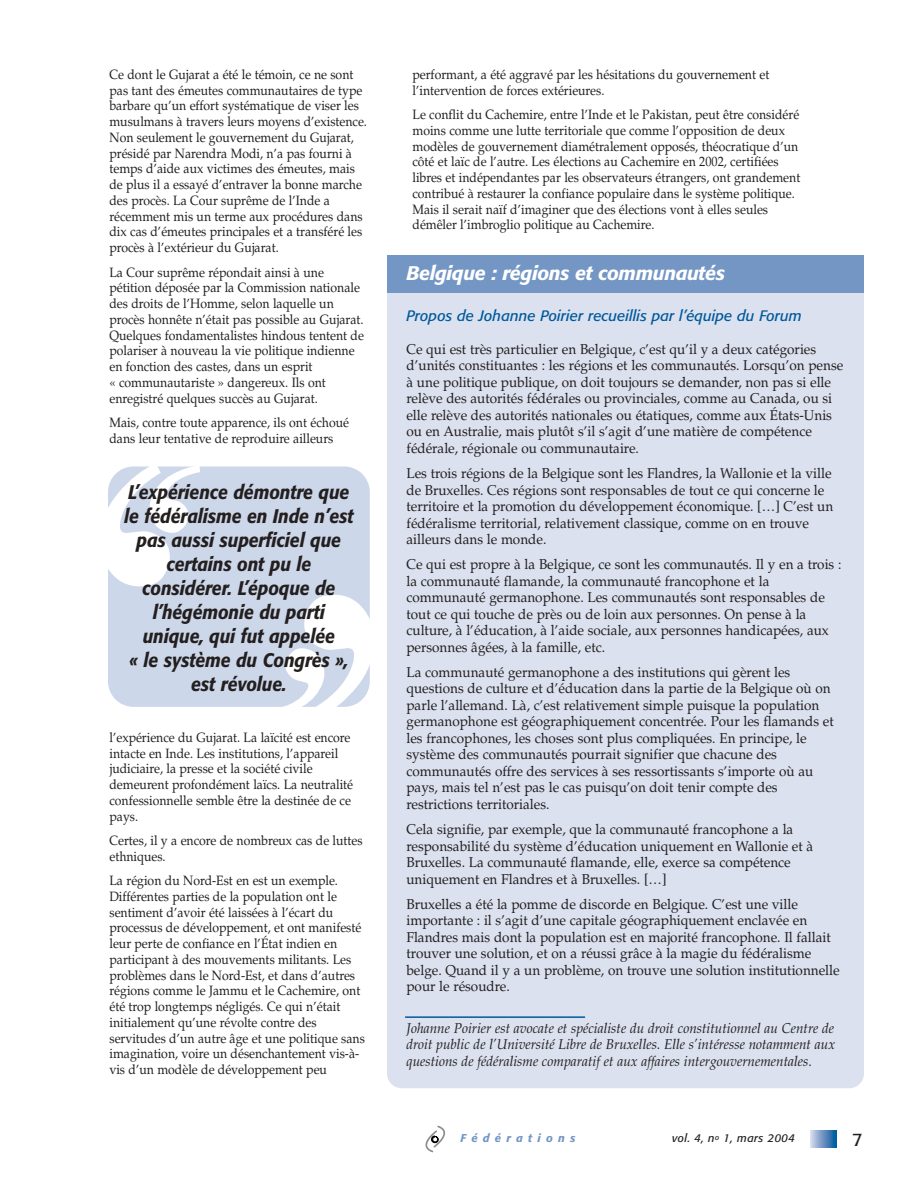
<style>
.page{position:relative;width:918px;height:1188px;background:#fff}
.page>*{position:absolute;margin:0;border:0;box-sizing:border-box;transform-origin:0 0}
.t1{font:italic 500 19.5px/24px "Formata";letter-spacing:-.005em;color:#231f1f;text-align:center;scale:.9 1}
.t2{font:italic 500 19.5px "Formata";letter-spacing:-.02em;color:#fff}
.t3{font:18px "Formata";color:#231f1f}
.t4{font:italic 15px "Formata";color:#00599b}
.t5{font:14.25px/16.5px "Palatino";color:#231f1f;scale:.95 1}
.t6{font:italic 14.25px/16.5px "Palatino";color:#231f1f;text-align:justify;scale:.95 1}
.t7{font:13.5px/15.8px "Palatino";color:#231f1f;scale:.91 1}
.t8{font:italic 11.25px "Formata";letter-spacing:.03em;color:#231f1f}
.t9{font:italic 500 11.25px "Formata";letter-spacing:.465em;color:#7396c5}
</style>
<div class="page">
<svg style="left:810px;top:1130px;width:27px;height:17px"></svg>
<svg style="left:425px;top:1125px;width:21px;height:28px"></svg>
<div style="left:387px;top:255px;width:477px;height:833px;background:#dbe1ef;border-radius:15px"></div>
<div style="left:387px;top:255px;width:477px;height:38px;background:#7396c5"></div>
<hr style="left:405px;top:1016px;width:180px;height:2px;background:#00599b">
<div style="left:108px;top:466px;width:262px;height:241px;background:#cdd7ea;border-radius:26px"></div>
<svg style="left:108px;top:466px;width:92px;height:120px"></svg>
<svg style="left:283px;top:595px;width:87px;height:112px"></svg>
<p class="t7" style="left:109px;top:68px;width:285px">Ce dont le Gujarat a été le témoin, ce ne sont pas tant des émeutes communautaires de type barbare qu’un effort systématique de viser les musulmans à travers leurs moyens d’existence.<br>Non seulement le gouvernement du Gujarat, présidé par Narendra Modi, n’a pas fourni à temps d’aide aux victimes des émeutes, mais de plus il a essayé d’entraver la bonne marche des procès. La Cour suprême de l’Inde a récemment mis un terme aux procédures dans dix cas d’émeutes principales et a transféré les procès à l’extérieur du Gujarat.</p>
<p class="t7" style="left:109px;top:266px;width:281px">La Cour suprême répondait ainsi à une pétition déposée par la Commission nationale des droits de l’Homme, selon laquelle un procès honnête n’était pas possible au Gujarat.<br>Quelques fondamentalistes hindous tentent de polariser à nouveau la vie politique indienne en fonction des castes, dans un esprit<br>« communautariste » dangereux. Ils ont enregistré quelques succès au Gujarat.</p>
<p class="t7" style="left:109px;top:416px;width:265px">Mais, contre toute apparence, ils ont échoué dans leur tentative de reproduire ailleurs</p>
<h1 class="t1" style="left:124px;top:482px;width:257px">L’expérience démontre que le fédéralisme en Inde n’est pas aussi superficiel que certains ont pu le considérer. L’époque de l’hégémonie du parti unique, qui fut appelée<br>« le système du Congrès », est révolue.</h1>
<p class="t7" style="left:109px;top:731px;width:269px">l’expérience du Gujarat. La laïcité est encore intacte en Inde. Les institutions, l’appareil judiciaire, la presse et la société civile demeurent profondément laïcs. La neutralité confessionnelle semble être la destinée de ce pays.</p>
<p class="t7" style="left:109px;top:834px;width:280px">Certes, il y a encore de nombreux cas de luttes ethniques.</p>
<p class="t7" style="left:109px;top:874px;width:282px">La région du Nord-Est en est un exemple.<br>Différentes parties de la population ont le sentiment d’avoir été laissées à l’écart du processus de développement, et ont manifesté leur perte de confiance en l’État indien en participant à des mouvements militants. Les problèmes dans le Nord-Est, et dans d’autres régions comme le Jammu et le Cachemire, ont été trop longtemps négligés. Ce qui n’était initialement qu’une révolte contre des servitudes d’un autre âge et une politique sans imagination, voire un désenchantement vis-à&shy;vis d’un modèle de développement peu</p>
<p class="t7" style="left:412px;top:68px;width:394px">performant, a été aggravé par les hésitations du gouvernement et l’intervention de forces extérieures.</p>
<p class="t7" style="left:412px;top:108px;width:428px">Le conflit du Cachemire, entre l’Inde et le Pakistan, peut être considéré moins comme une lutte territoriale que comme l’opposition de deux modèles de gouvernement diamétralement opposés, théocratique d’un côté et laïc de l’autre. Les élections au Cachemire en 2002, certifiées libres et indépendantes par les observateurs étrangers, ont grandement contribué à restaurer la confiance populaire dans le système politique.<br>Mais il serait naïf d’imaginer que des élections vont à elles seules démêler l’imbroglio politique au Cachemire.</p>
<h1 class="t2" style="left:406px;top:264px;width:320px">Belgique : régions et communautés</h1>
<p class="t4" style="left:406px;top:309px;width:397px">Propos de Johanne Poirier recueillis par l’équipe du Forum</p>
<p class="t5" style="left:406px;top:342px;width:461px">Ce qui est très particulier en Belgique, c’est qu’il y a deux catégories d’unités constituantes : les régions et les communautés. Lorsqu’on pense à une politique publique, on doit toujours se demander, non pas si elle relève des autorités fédérales ou provinciales, comme au Canada, ou si elle relève des autorités nationales ou étatiques, comme aux États-Unis ou en Australie, mais plutôt s’il s’agit d’une matière de compétence fédérale, régionale ou communautaire.</p>
<p class="t5" style="left:406px;top:467px;width:451px">Les trois régions de la Belgique sont les Flandres, la Wallonie et la ville de Bruxelles. Ces régions sont responsables de tout ce qui concerne le territoire et la promotion du développement économique. […] C’est un fédéralisme territorial, relativement classique, comme on en trouve ailleurs dans le monde.</p>
<p class="t5" style="left:406px;top:558px;width:459px">Ce qui est propre à la Belgique, ce sont les communautés. Il y en a trois : la communauté flamande, la communauté francophone et la communauté germanophone. Les communautés sont responsables de tout ce qui touche de près ou de loin aux personnes. On pense à la culture, à l’éducation, à l’aide sociale, aux personnes handicapées, aux personnes âgées, à la famille, etc.</p>
<p class="t5" style="left:406px;top:665px;width:451px">La communauté germanophone a des institutions qui gèrent les questions de culture et d’éducation dans la partie de la Belgique où on parle l’allemand. Là, c’est relativement simple puisque la population germanophone est géographiquement concentrée. Pour les flamands et les francophones, les choses sont plus compliquées. En principe, le système des communautés pourrait signifier que chacune des communautés offre des services à ses ressortissants s’importe où au pays, mais tel n’est pas le cas puisqu’on doit tenir compte des restrictions territoriales.</p>
<p class="t5" style="left:406px;top:823px;width:430px">Cela signifie, par exemple, que la communauté francophone a la responsabilité du système d’éducation uniquement en Wallonie et à Bruxelles. La communauté flamande, elle, exerce sa compétence uniquement en Flandres et à Bruxelles. […]</p>
<p class="t5" style="left:406px;top:897px;width:457px">Bruxelles a été la pomme de discorde en Belgique. C’est une ville importante : il s’agit d’une capitale géographiquement enclavée en Flandres mais dont la population est en majorité francophone. Il fallait trouver une solution, et on a réussi grâce à la magie du fédéralisme belge. Quand il y a un problème, on trouve une solution institutionnelle pour le résoudre.</p>
<p class="t6" style="left:406px;top:1021px;width:453px">Johanne Poirier est avocate et spécialiste du droit constitutionnel au Centre de droit public de l’Université Libre de Bruxelles. Elle s’intéresse notamment aux questions de fédéralisme comparatif et aux affaires intergouvernementales.</p>
<p class="t9" style="left:461px;top:1133px;width:116px">Fédérations</p>
<p class="t8" style="left:672px;top:1133px;width:124px">vol. 4, n<sup>o</sup> 1, mars 2004</p>
<h2 class="t3" style="left:852px;top:1132px;width:12px">7</h2>
</div>
